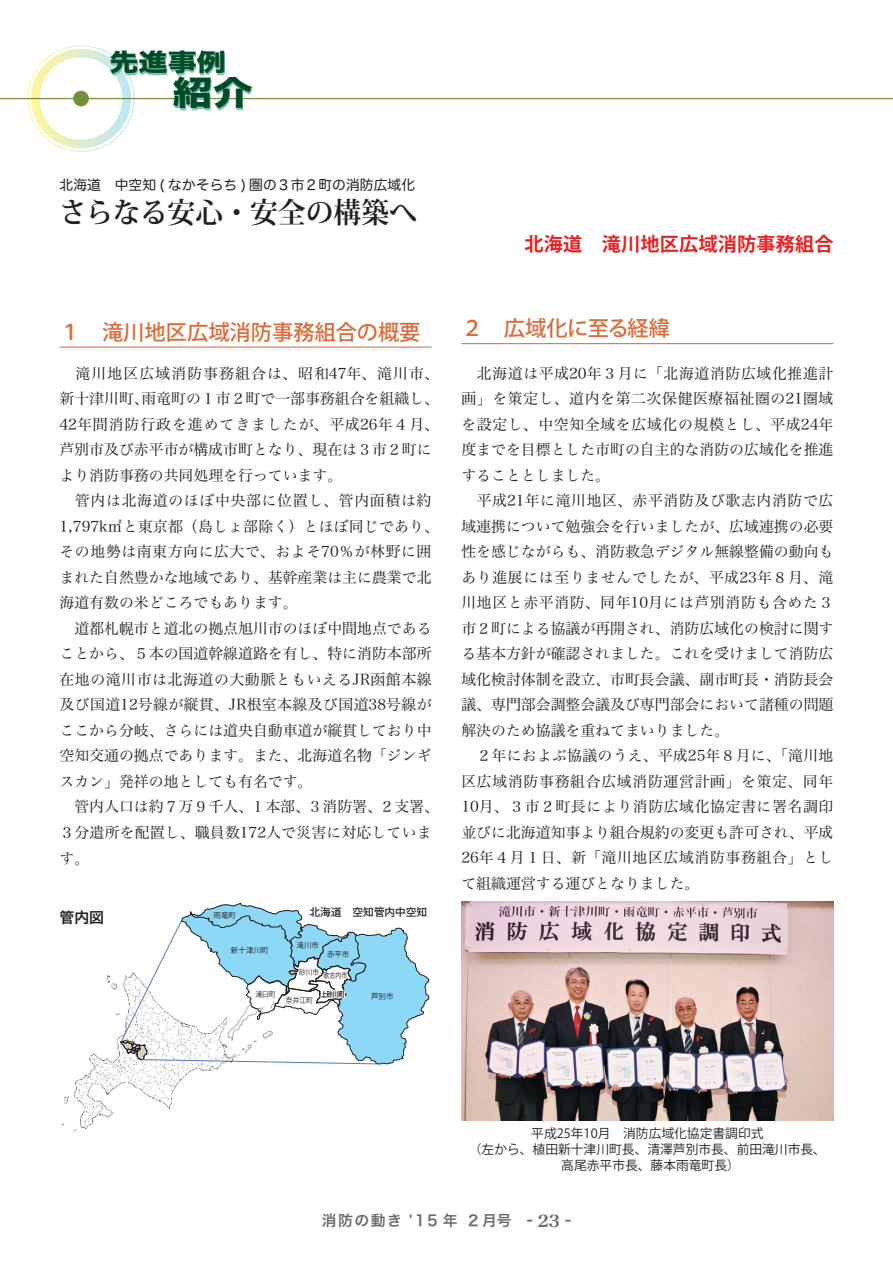
<style>
.page{position:relative;width:893px;height:1263px;background:#fff}
.page>*{position:absolute;margin:0;border:0;box-sizing:border-box;transform-origin:0 0}
.t1{font:33.3px "Hira Kaku Std N W8";color:#004c2a;scale:1.21 1}
.t2{font:700 28.65px "Koz Min Pro";letter-spacing:-.005em;color:#231f20}
.t3{font:24.15px "Hira Kaku Std N W8";color:#004c2a;scale:1.21 1}
.t4{font:500 21.3px "Koz Go Pro";color:#d96d3c}
.t5{font:500 21.3px "Koz Go Pro";letter-spacing:-.02em;color:#d96d3c}
.t6{font:700 19.2px "Koz Go Pro";letter-spacing:.01em;color:#e22526}
.t7{font:14.85px/25.5px "Hira Min Pro N W3";color:#231f20}
.t8{font:14.85px "Hira Kaku Pro W6";letter-spacing:.1em;color:#6c6d70}
.t9{font:14.85px "Hira Kaku Pro N W6";color:#231f20}
.t10{font:13.8px "Hira Maru Pro W4";color:#231f20}
.t11{font:12.75px/15.9px "Koz Go Pro";color:#231f20;text-align:center}
.t12{font:500 10.65px "Koz Go Pro";letter-spacing:.01em;color:#231f20}
.t13{font:7.5px "Koz Go Pro";letter-spacing:.005em;color:#231f20}
.t14{font:7.5px "Koz Go Pro";letter-spacing:.005em;color:#231f20;scale:.9 1}
.t15{font:7.5px "Koz Go Pro";color:#211815;scale:.8 1}
.s1{font-family:"Century Old Style Std";font-weight:700;font-size:16.95px}
</style>
<div class="page">
<hr style="left:60px;top:347px;width:372px;height:1px;background:#d96d3c">
<hr style="left:461px;top:343px;width:372px;height:1px;background:#d96d3c">
<img style="left:461px;top:901px;width:372px;height:219px">
<img style="left:62px;top:975px;width:157px;height:156px">
<svg style="left:120px;top:903px;width:309px;height:164px"></svg>
<hr style="left:0;top:98px;width:893px;height:1px;background:#71923b">
<svg style="left:27px;top:45px;width:226px;height:107px"></svg>
<p class="t3" style="left:109px;top:49px;width:98px">先進事例</p>
<p class="t1" style="left:173px;top:74px;width:68px">紹介</p>
<p class="t10" style="left:60px;top:173px;width:357px">北海道　中空知 ( なかそらち ) 圏の３市２町の消防広域化</p>
<p class="t2" style="left:59px;top:192px;width:360px">さらなる安心・安全の構築へ</p>
<p class="t6" style="left:524px;top:231px;width:311px">北海道　滝川地区広域消防事務組合</p>
<p class="t4" style="left:60px;top:318px;width:362px">１　滝川地区広域消防事務組合の概要</p>
<p class="t5" style="left:461px;top:315px;width:210px">２　広域化に至る経緯</p>
<p class="t7" style="left:60px;top:359px;width:381px">　滝川地区広域消防事務組合は、昭和47年、滝川市、新十津川町、雨竜町の１市２町で一部事務組合を組織し、<br>42年間消防行政を進めてきましたが、平成26年４月、芦別市及び赤平市が構成市町となり、現在は３市２町により消防事務の共同処理を行っています。<br>　管内は北海道のほぼ中央部に位置し、管内面積は約<br>1,797k㎡と東京都（島しょ部除く）とほぼ同じであり、その地勢は南東方向に広大で、およそ70％が林野に囲まれた自然豊かな地域であり、基幹産業は主に農業で北海道有数の米どころでもあります。<br>　道都札幌市と道北の拠点旭川市のほぼ中間地点であることから、５本の国道幹線道路を有し、特に消防本部所在地の滝川市は北海道の大動脈ともいえるJR函館本線及び国道12号線が縦貫、JR根室本線及び国道38号線がここから分岐、さらには道央自動車道が縦貫しており中空知交通の拠点であります。また、北海道名物「ジンギスカン」発祥の地としても有名です。<br>　管内人口は約７万９千人、１本部、３消防署、２支署、<br>３分遣所を配置し、職員数172人で災害に対応しています。</p>
<p class="t7" style="left:461px;top:359px;width:374px">　北海道は平成20年３月に「北海道消防広域化推進計画」を策定し、道内を第二次保健医療福祉圏の21圏域を設定し、中空知全域を広域化の規模とし、平成24年度までを目標とした市町の自主的な消防の広域化を推進することとしました。<br>　平成21年に滝川地区、赤平消防及び歌志内消防で広域連携について勉強会を行いましたが、広域連携の必要性を感じながらも、消防救急デジタル無線整備の動向もあり進展には至りませんでしたが、平成23年８月、滝川地区と赤平消防、同年10月には芦別消防も含めた３市２町による協議が再開され、消防広域化の検討に関する基本方針が確認されました。これを受けまして消防広域化検討体制を設立、市町長会議、副市町長・消防長会議、専門部会調整会議及び専門部会において諸種の問題解決のため協議を重ねてまいりました。<br>　２年におよぶ協議のうえ、平成25年８月に、「滝川地区広域消防事務組合広域消防運営計画」を策定、同年<br>10月、３市２町長により消防広域化協定書に署名調印並びに北海道知事より組合規約の変更も許可され、平成<br>26年４月１日、新「滝川地区広域消防事務組合」として組織運営する運びとなりました。</p>
<p class="t9" style="left:60px;top:904px;width:46px">管内図</p>
<p class="t12" style="left:310px;top:905px;width:119px">北海道　空知管内中空知</p>
<p class="t13" style="left:214px;top:910px;width:24px">雨竜町</p>
<p class="t13" style="left:231px;top:946px;width:39px">新十津川町</p>
<p class="t13" style="left:296px;top:941px;width:24px">滝川市</p>
<p class="t14" style="left:299px;top:970px;width:55px">砂川市 歌志内市</p>
<p class="t13" style="left:327px;top:950px;width:24px">赤平市</p>
<p class="t14" style="left:256px;top:989px;width:24px">浦臼町</p>
<p class="t15" style="left:321px;top:989px;width:31px">上砂川町</p>
<p class="t14" style="left:286px;top:995px;width:31px">奈井江町</p>
<p class="t13" style="left:371px;top:991px;width:24px">芦別市</p>
<p class="t11" style="left:469px;top:1126px;width:359px">平成25年10月　消防広域化協定書調印式<br>（左から、植田新十津川町長、清澤芦別市長、前田滝川市長、高尾赤平市長、藤本雨竜町長）</p>
<p class="t8" style="left:322px;top:1207px;width:251px">消防の動き '15 年 ２月号 - <span class="s1">23</span> -</p>
</div>
